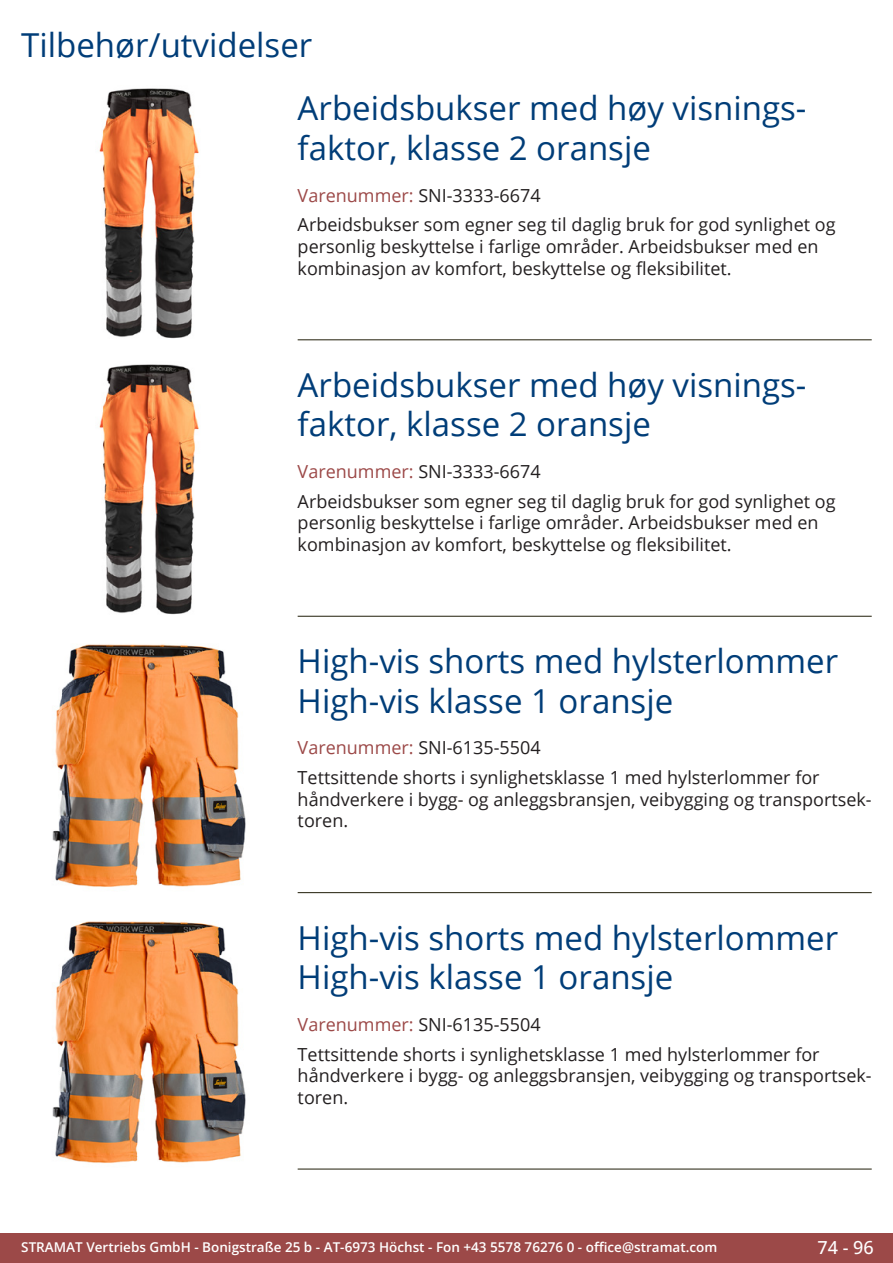
<style>
.page{position:relative;width:893px;height:1263px;background:#fff}
.page>*{position:absolute;margin:0;border:0;box-sizing:border-box;transform-origin:0 0}
.Produkttitel{font:33px/39.6px "Open Sans";color:#003d78}
.RastTitel{font:33px "Open Sans";color:#003d78}
.Beschreibung_Text{font:18px/21.6px "Open Sans";color:#231f20}
.TechDaten_Überschrif{font:18px "Open Sans";color:#231f20}
.t1{font:500 18px "Open Sans";color:#fff}
.t2{font:600 13.5px "Open Sans";color:#fff}
.s1{color:#9c4948}
</style>
<div class="page">
<div style="left:0;top:1233px;width:893px;height:30px;background:#9c4948"></div>
<hr style="left:298px;top:340px;width:574px;height:1px;background:#201d08">
<hr style="left:298px;top:616px;width:574px;height:1px;background:#201d08">
<hr style="left:298px;top:892px;width:574px;height:1px;background:#201d08">
<hr style="left:298px;top:1169px;width:574px;height:1px;background:#201d08">
<img style="left:99px;top:88px;width:100px;height:251px">
<img style="left:99px;top:364px;width:100px;height:251px">
<img style="left:52px;top:644px;width:194px;height:243px">
<img style="left:52px;top:921px;width:194px;height:242px">
<p class="RastTitel" style="left:21px;top:22px;width:293px">Tilbehør/utvidelser</p>
<p class="Produkttitel" style="left:298px;top:88px;width:508px">Arbeidsbukser med høy visnings&shy;faktor, klasse 2 oransje</p>
<p class="TechDaten_Überschrif" style="left:298px;top:183px;width:245px"><span class="s1">Varenummer:</span> SNI-3333-6674</p>
<p class="Beschreibung_Text" style="left:298px;top:214px;width:539px">Arbeidsbukser som egner seg til daglig bruk for god synlighet og personlig beskyttelse i farlige områder. Arbeidsbukser med en kombinasjon av komfort, beskyttelse og fleksibilitet.</p>
<p class="Produkttitel" style="left:298px;top:364px;width:508px">Arbeidsbukser med høy visnings&shy;faktor, klasse 2 oransje</p>
<p class="TechDaten_Überschrif" style="left:298px;top:459px;width:245px"><span class="s1">Varenummer:</span> SNI-3333-6674</p>
<p class="Beschreibung_Text" style="left:298px;top:490px;width:539px">Arbeidsbukser som egner seg til daglig bruk for god synlighet og personlig beskyttelse i farlige områder. Arbeidsbukser med en kombinasjon av komfort, beskyttelse og fleksibilitet.</p>
<p class="Produkttitel" style="left:298px;top:640px;width:542px">High-vis shorts med hylsterlommer<br>High-vis klasse 1 oransje</p>
<p class="TechDaten_Überschrif" style="left:298px;top:735px;width:245px"><span class="s1">Varenummer:</span> SNI-6135-5504</p>
<p class="Beschreibung_Text" style="left:298px;top:766px;width:574px">Tettsittende shorts i synlighetsklasse 1 med hylsterlommer for håndverkere i bygg- og anleggsbransjen, veibygging og transportsek&shy;toren.</p>
<p class="Produkttitel" style="left:298px;top:917px;width:542px">High-vis shorts med hylsterlommer<br>High-vis klasse 1 oransje</p>
<p class="TechDaten_Überschrif" style="left:298px;top:1012px;width:245px"><span class="s1">Varenummer:</span> SNI-6135-5504</p>
<p class="Beschreibung_Text" style="left:298px;top:1043px;width:574px">Tettsittende shorts i synlighetsklasse 1 med hylsterlommer for håndverkere i bygg- og anleggsbransjen, veibygging og transportsek&shy;toren.</p>
<p class="t2" style="left:21px;top:1238px;width:698px">STRAMAT Vertriebs GmbH - Bonigstraße 25 b - AT-6973 Höchst - Fon +43 5578 76276 0 - office@stramat.com</p>
<p class="t1" style="left:817px;top:1234px;width:58px">74 - 96</p>
</div>
